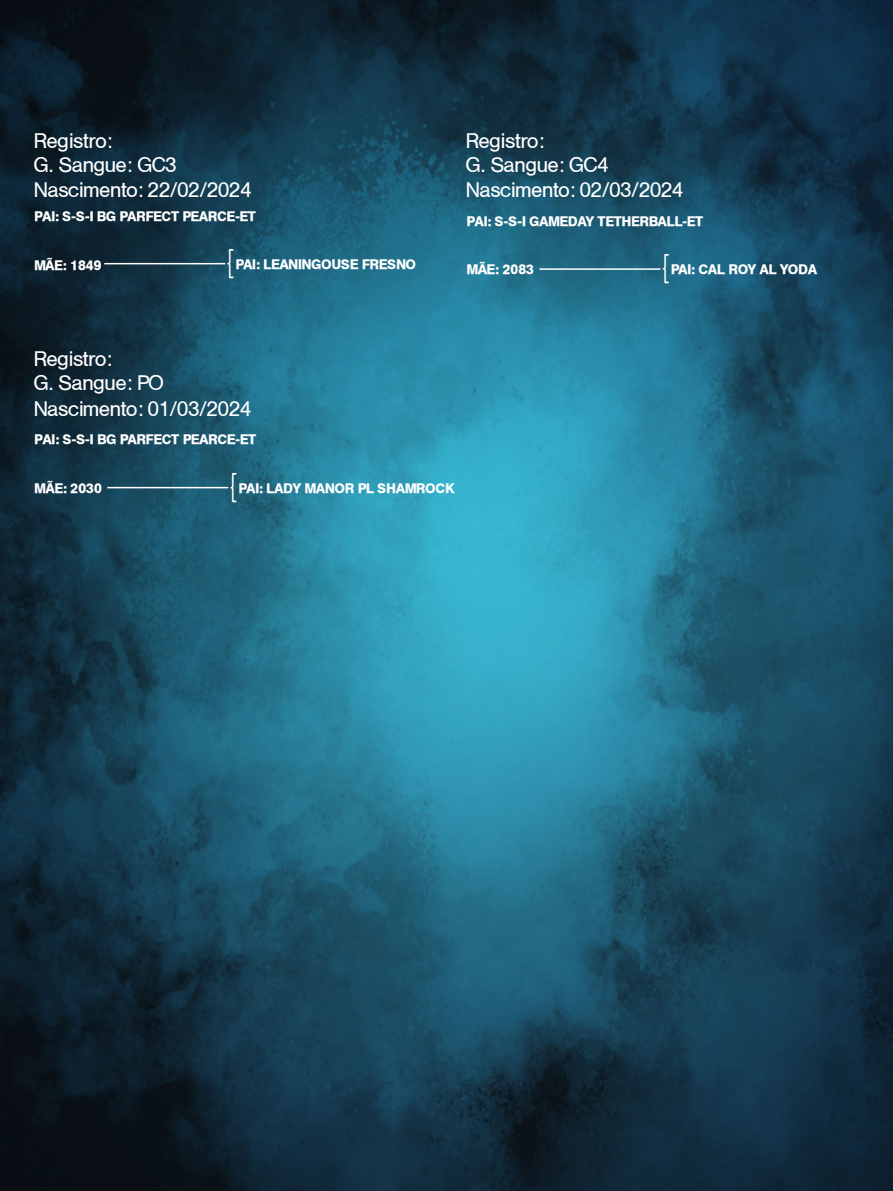
<style>
.page{position:relative;width:893px;height:1191px;background:#fff}
.page>*{position:absolute;margin:0;border:0;box-sizing:border-box;transform-origin:0 0}
.t1{font:300 37.5px "bubbleboddylight";color:#fff}
.t2{font:21px "Helba DB Normal";color:#fff}
.t3{font:13.5px "Helba Black DB Normal";color:#fff}
</style>
<div class="page">
<img style="left:0;top:0;width:893px;height:1191px">
<hr style="left:107px;top:487px;width:121px;height:1px;background:#fff">
<hr style="left:539px;top:268px;width:121px;height:2px;background:#fff">
<hr style="left:104px;top:263px;width:121px;height:1px;background:#fff">
<h2 class="t2" style="left:35px;top:129px;width:79px">Registro:</h2>
<h2 class="t2" style="left:466px;top:129px;width:79px">Registro:</h2>
<h2 class="t2" style="left:35px;top:153px;width:144px">G. Sangue: GC3</h2>
<h2 class="t2" style="left:466px;top:153px;width:144px">G. Sangue: GC4</h2>
<h2 class="t2" style="left:35px;top:178px;width:219px">Nascimento: 22/02/2024</h2>
<h2 class="t2" style="left:466px;top:178px;width:219px">Nascimento: 02/03/2024</h2>
<p class="t3" style="left:34px;top:208px;width:223px">PAI: S-S-I BG PARFECT PEARCE-ET</p>
<p class="t3" style="left:34px;top:256px;width:69px">MÃE: 1849</p>
<h1 class="t1" style="left:227px;top:241px;width:8px">{</h1>
<p class="t3" style="left:236px;top:255px;width:182px">PAI: LEANINGOUSE FRESNO</p>
<p class="t3" style="left:467px;top:212px;width:238px">PAI: S-S-I GAMEDAY TETHERBALL-ET</p>
<p class="t3" style="left:467px;top:261px;width:69px">MÃE: 2083</p>
<h1 class="t1" style="left:662px;top:247px;width:8px">{</h1>
<p class="t3" style="left:671px;top:261px;width:147px">PAI: CAL ROY AL YODA</p>
<h2 class="t2" style="left:34px;top:347px;width:79px">Registro:</h2>
<h2 class="t2" style="left:34px;top:371px;width:131px">G. Sangue: PO</h2>
<h2 class="t2" style="left:34px;top:397px;width:219px">Nascimento: 01/03/2024</h2>
<p class="t3" style="left:35px;top:431px;width:223px">PAI: S-S-I BG PARFECT PEARCE-ET</p>
<p class="t3" style="left:35px;top:479px;width:69px">MÃE: 2030</p>
<h1 class="t1" style="left:230px;top:465px;width:8px">{</h1>
<p class="t3" style="left:239px;top:479px;width:217px">PAI: LADY MANOR PL SHAMROCK</p>
</div>
